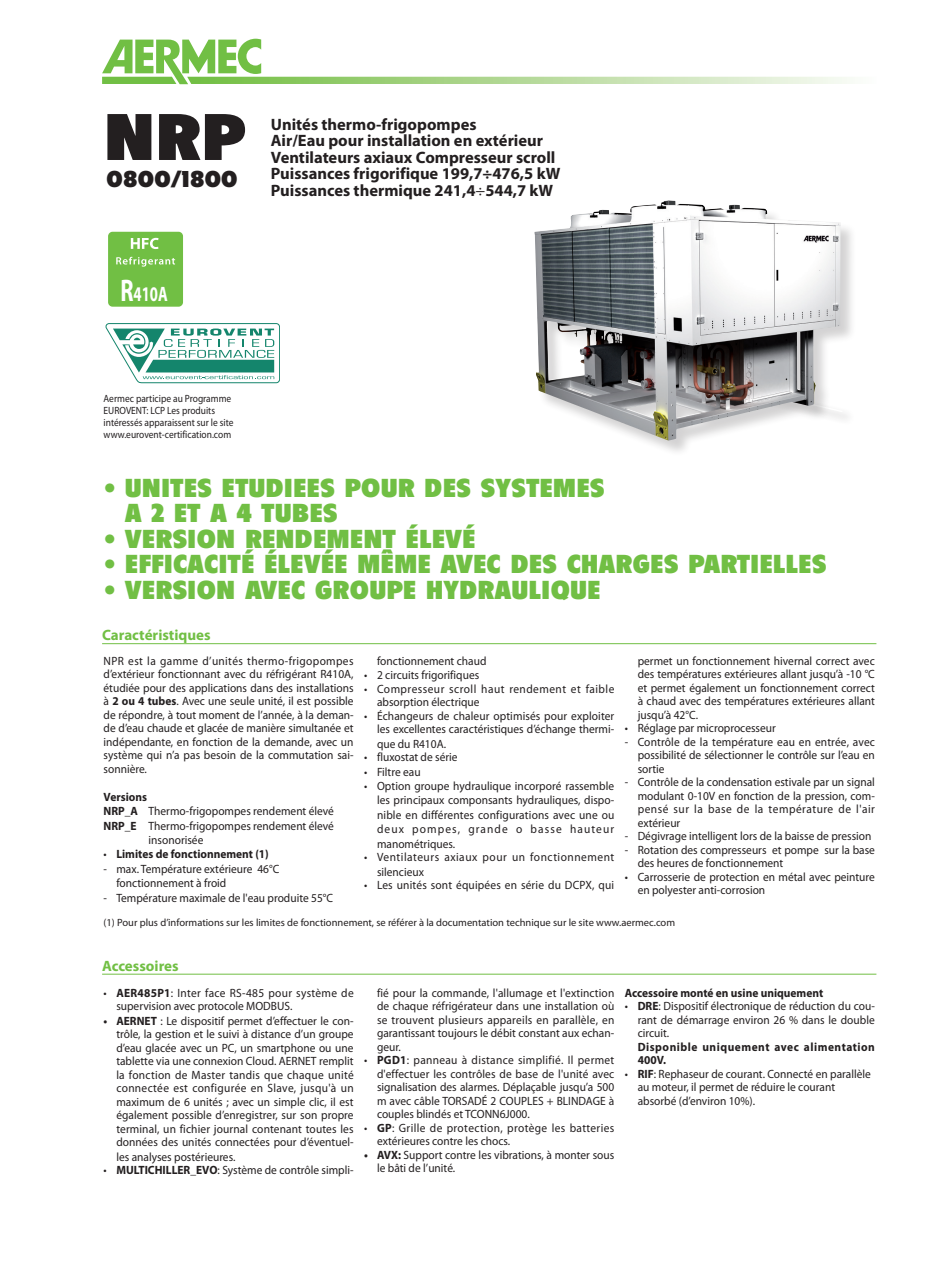
<style>
.page{position:relative;width:936px;height:1263px;background:#fff}
.page>*{position:absolute;margin:0;border:0;box-sizing:border-box;transform-origin:0 0}
.Titolo{font:900 condensed 64.5px "Flyer";color:#231f20;scale:1.6 1}
.t1{font:900 condensed 25.5px "Flyer";color:#71bf44}
.t2{font:900 condensed 25.5px "Flyer";color:#71bf44;scale:1.5 1}
.Titolo-2{font:900 condensed 22.5px "Flyer";letter-spacing:.005em;color:#231f20;scale:1.45 1}
.t3{font:700 20.85px "Myriad Pro";color:#fff;scale:.71 1}
.Titolo_Desc2{font:700 16.5px "Myriad Pro";color:#231f20}
.Titoletto_barra_verd{font:700 15px "Myriad Pro";color:#71bf44}
.Desc_Carat_Acces{font:12px/13.5px "Myriad Pro";color:#231f20;text-align:justify;scale:.95 1}
.Desc_Carat_Acces-2{font:12px/13.5px "Myriad Pro";letter-spacing:.025em;color:#231f20;scale:.95 1}
.Desc_Carat_Acces-3{font:700 12px "Myriad Pro";color:#231f20;scale:.95 1}
.Desc_Carat_Acces-4{font:12px/13.5px "Myriad Pro";letter-spacing:.04em;color:#231f20;scale:.95 1}
.Desc_Carat_Acces-5{font:12px/14.4px "Myriad Pro";letter-spacing:.045em;color:#231f20;scale:.95 1}
.Desc_Carat_Acces-6{font:700 12px/13.5px "Myriad Pro";letter-spacing:.045em;color:#231f20;scale:.95 1}
.Testo_Vario{font:10.5px "Myriad Pro";color:#231f20}
.Testo_Eurovent{font:10.5px/12px "Myriad Pro";color:#231f20;scale:.9 1}
.s1{font-weight:400}
.s2{font-size:31.35px}
.s3{font-weight:700}
</style>
<div class="page">
<svg style="left:102px;top:39px;width:748px;height:45px"></svg>
<hr style="left:102px;top:643px;width:774px;height:1px;background:#71bf44">
<hr style="left:102px;top:974px;width:774px;height:1px;background:#71bf44">
<div style="left:535px;top:201px;width:322px;height:256px;background:#231f20;opacity:.2"></div>
<img style="left:534px;top:201px;width:281px;height:240px">
<div style="left:108px;top:232px;width:75px;height:75px;background:#71bf44;border-radius:5px"></div>
<svg style="left:116px;top:257px;width:59px;height:10px"></svg>
<svg style="left:131px;top:238px;width:28px;height:11px"></svg>
<svg style="left:106px;top:323px;width:174px;height:60px"></svg>
<p class="Titolo" style="left:104px;top:99px;width:90px">NRP</p>
<p class="Titolo-2" style="left:107px;top:166px;width:92px">0800/1800</p>
<p class="Titolo_Desc2" style="left:271px;top:113px;width:207px">Unités thermo-frigopompes</p>
<p class="Titolo_Desc2" style="left:271px;top:130px;width:274px">Air/Eau pour installation en extérieur</p>
<p class="Titolo_Desc2" style="left:271px;top:146px;width:286px">Ventilateurs axiaux Compresseur scroll</p>
<p class="Titolo_Desc2" style="left:271px;top:163px;width:291px">Puissances frigorifique 199,7÷476,5 kW</p>
<p class="Titolo_Desc2" style="left:271px;top:179px;width:284px">Puissances thermique 241,4<span class="s1">÷</span>544,7 kW</p>
<p class="t3" style="left:120px;top:280px;width:68px"><span class="s2">R</span>410A</p>
<p class="Testo_Eurovent" style="left:104px;top:393px;width:146px">Aermec participe au Programme<br>EUROVENT: LCP Les produits intéressés apparaissent sur le site</p>
<p class="Testo_Eurovent" style="left:104px;top:429px;width:143px">www.eurovent-certification.com</p>
<p class="t1" style="left:104px;top:472px;width:502px">• UNITES ETUDIEES POUR DES SYSTEMES</p>
<p class="t2" style="left:125px;top:498px;width:143px">A 2 ET A 4 TUBES</p>
<p class="t1" style="left:104px;top:523px;width:373px">• VERSION RENDEMENT ÉLEVÉ</p>
<p class="t1" style="left:104px;top:549px;width:724px">• EFFICACITÉ ÉLEVÉE MÊME AVEC DES CHARGES PARTIELLES</p>
<p class="t1" style="left:104px;top:574px;width:498px">• VERSION AVEC GROUPE HYDRAULIQUE</p>
<p class="Titoletto_barra_verd" style="left:102px;top:625px;width:110px">Caractéristiques</p>
<p class="Desc_Carat_Acces" style="left:104px;top:654px;width:265px">NPR est la gamme d’unités thermo-frigopompes d’extérieur fonctionnant avec du réfrigérant R410A, étudiée pour des applications dans des installations à <span class="s3">2 ou 4 tubes</span>. Avec une seule unité, il est possible de répondre, à tout moment de l’année, à la deman&shy;de d’eau chaude et glacée de manière simultanée et indépendante, en fonction de la demande, avec un système qui n’a pas besoin de la commutation sai&shy;sonnière.</p>
<p class="Desc_Carat_Acces-3" style="left:104px;top:789px;width:47px">Versions</p>
<p class="Desc_Carat_Acces" style="left:104px;top:804px;width:244px"><span class="s3">NRP_A</span> Thermo-frigopompes rendement élevé</p>
<p class="Desc_Carat_Acces" style="left:104px;top:819px;width:244px"><span class="s3">NRP_E</span> Thermo-frigopompes rendement élevé</p>
<p class="Desc_Carat_Acces" style="left:149px;top:833px;width:59px">insonorisée</p>
<p class="Desc_Carat_Acces-3" style="left:104px;top:846px;width:175px"><span class="s1">•</span> Limites de fonctionnement (1)</p>
<p class="Desc_Carat_Acces" style="left:116px;top:861px;width:173px;line-height:14.4px;text-indent:-13px">- max. Température extérieure 46°C fonctionnement à froid</p>
<p class="Desc_Carat_Acces" style="left:104px;top:891px;width:243px">- Température maximale de l'eau produite 55°C</p>
<p class="Desc_Carat_Acces" style="left:377px;top:654px;width:117px">fonctionnement chaud</p>
<p class="Desc_Carat_Acces" style="left:364px;top:668px;width:122px">• 2 circuits frigorifiques</p>
<p class="Desc_Carat_Acces-4" style="left:377px;top:682px;width:251px;text-indent:-13px">• Compresseur scroll haut rendement et faible absorption électrique</p>
<p class="Desc_Carat_Acces" style="left:377px;top:709px;width:251px;line-height:14px;text-indent:-13px">• Échangeurs de chaleur optimisés pour exploiter les excellentes caractéristiques d’échange thermi&shy;que du R410A.</p>
<p class="Desc_Carat_Acces" style="left:364px;top:750px;width:100px">• fluxostat de série</p>
<p class="Desc_Carat_Acces" style="left:364px;top:765px;width:61px">• Filtre eau</p>
<p class="Desc_Carat_Acces" style="left:377px;top:778px;width:251px;line-height:14.4px;text-indent:-13px">• Option groupe hydraulique incorporé rassemble les principaux componsants hydrauliques, dispo&shy;nible en différentes configurations avec une ou deux pompes, grande o basse hauteur manométriques.</p>
<p class="Desc_Carat_Acces-5" style="left:377px;top:850px;width:251px;text-indent:-13px">• Ventilateurs axiaux pour un fonctionnement silencieux</p>
<p class="Desc_Carat_Acces" style="left:364px;top:878px;width:265px">• Les unités sont équipées en série du DCPX, qui</p>
<p class="Desc_Carat_Acces" style="left:637px;top:654px;width:251px">permet un fonctionnement hivernal correct avec des températures extérieures allant jusqu’à -10 °C et permet également un fonctionnement correct à chaud avec des températures extérieures allant jusqu’à 42°C.</p>
<p class="Desc_Carat_Acces" style="left:625px;top:721px;width:160px">• Réglage par microprocesseur</p>
<p class="Desc_Carat_Acces" style="left:637px;top:735px;width:251px;text-indent:-13px">- Contrôle de la température eau en entrée, avec possibilité de sélectionner le contrôle sur l’eau en sortie</p>
<p class="Desc_Carat_Acces" style="left:637px;top:775px;width:251px;text-indent:-13px">- Contrôle de la condensation estivale par un signal modulant 0-10V en fonction de la pression, com&shy;pensé sur la base de la température de l'air extérieur</p>
<p class="Desc_Carat_Acces" style="left:625px;top:829px;width:261px">- Dégivrage intelligent lors de la baisse de pression</p>
<p class="Desc_Carat_Acces" style="left:637px;top:843px;width:251px;text-indent:-13px">- Rotation des compresseurs et pompe sur la base des heures de fonctionnement</p>
<p class="Desc_Carat_Acces" style="left:637px;top:870px;width:251px;text-indent:-13px">• Carrosserie de protection en métal avec peinture en polyester anti-corrosion</p>
<p class="Testo_Vario" style="left:104px;top:916px;width:573px">(1) Pour plus d’informations sur les limites de fonctionnement, se référer à la documentation technique sur le site www.aermec.com</p>
<p class="Titoletto_barra_verd" style="left:102px;top:956px;width:78px">Accessoires</p>
<p class="Desc_Carat_Acces" style="left:116px;top:986px;width:251px;text-indent:-13px">• <span class="s3">AER485P1</span>: Inter face RS-485 pour système de supervision avec protocole MODBUS.</p>
<p class="Desc_Carat_Acces" style="left:116px;top:1013px;width:251px;text-indent:-13px"><span class="s3">• AERNET</span> : Le dispositif permet d’effectuer le con&shy;trôle, la gestion et le suivi à distance d’un groupe d’eau glacée avec un PC, un smartphone ou une tablette via une connexion Cloud. AERNET remplit la fonction de Master tandis que chaque unité connectée est configurée en Slave, jusqu'à un maximum de 6 unités ; avec un simple clic, il est également possible d’enregistrer, sur son propre terminal, un fichier journal contenant toutes les données des unités connectées pour d’éventuel&shy;les analyses postérieures.</p>
<p class="Desc_Carat_Acces" style="left:104px;top:1163px;width:265px">• <span class="s3">MULTICHILLER_EVO</span>: Système de contrôle simpli-</p>
<p class="Desc_Carat_Acces" style="left:377px;top:986px;width:251px">fié pour la commande, l'allumage et l'extinction de chaque réfrigérateur dans une installation où se trouvent plusieurs appareils en parallèle, en garantissant toujours le débit constant aux echan&shy;geur.</p>
<p class="Desc_Carat_Acces" style="left:377px;top:1053px;width:251px;text-indent:-13px">• <span class="s3">PGD1</span>: panneau à distance simplifié. Il permet d'effectuer les contrôles de base de l'unité avec signalisation des alarmes. Déplaçable jusqu’a 500 m avec câble TORSADÉ 2 COUPLES + BLINDAGE à couples blindés et TCONN6J000.</p>
<p class="Desc_Carat_Acces-2" style="left:377px;top:1121px;width:251px;text-indent:-13px">• <span class="s3">GP</span>: Grille de protection, protège les batteries extérieures contre les chocs.</p>
<p class="Desc_Carat_Acces" style="left:377px;top:1148px;width:251px;text-indent:-13px"><span class="s3">• AVX:</span> Support contre les vibrations, à monter sous le bâti de l’unité.</p>
<p class="Desc_Carat_Acces-3" style="left:625px;top:985px;width:210px">Accessoire monté en usine uniquement</p>
<p class="Desc_Carat_Acces" style="left:637px;top:999px;width:251px;text-indent:-13px">• <span class="s3">DRE</span>: Dispositif électronique de réduction du cou&shy;rant de démarrage environ 26 % dans le double circuit.</p>
<p class="Desc_Carat_Acces-6" style="left:637px;top:1039px;width:251px">Disponible uniquement avec alimentation<br>400V.</p>
<p class="Desc_Carat_Acces" style="left:637px;top:1067px;width:247px;text-align:left;text-indent:-13px">• <span class="s3">RIF</span>: Rephaseur de courant. Connecté en parallèle au moteur, il permet de réduire le courant absorbé (d’environ 10%).</p>
</div>
